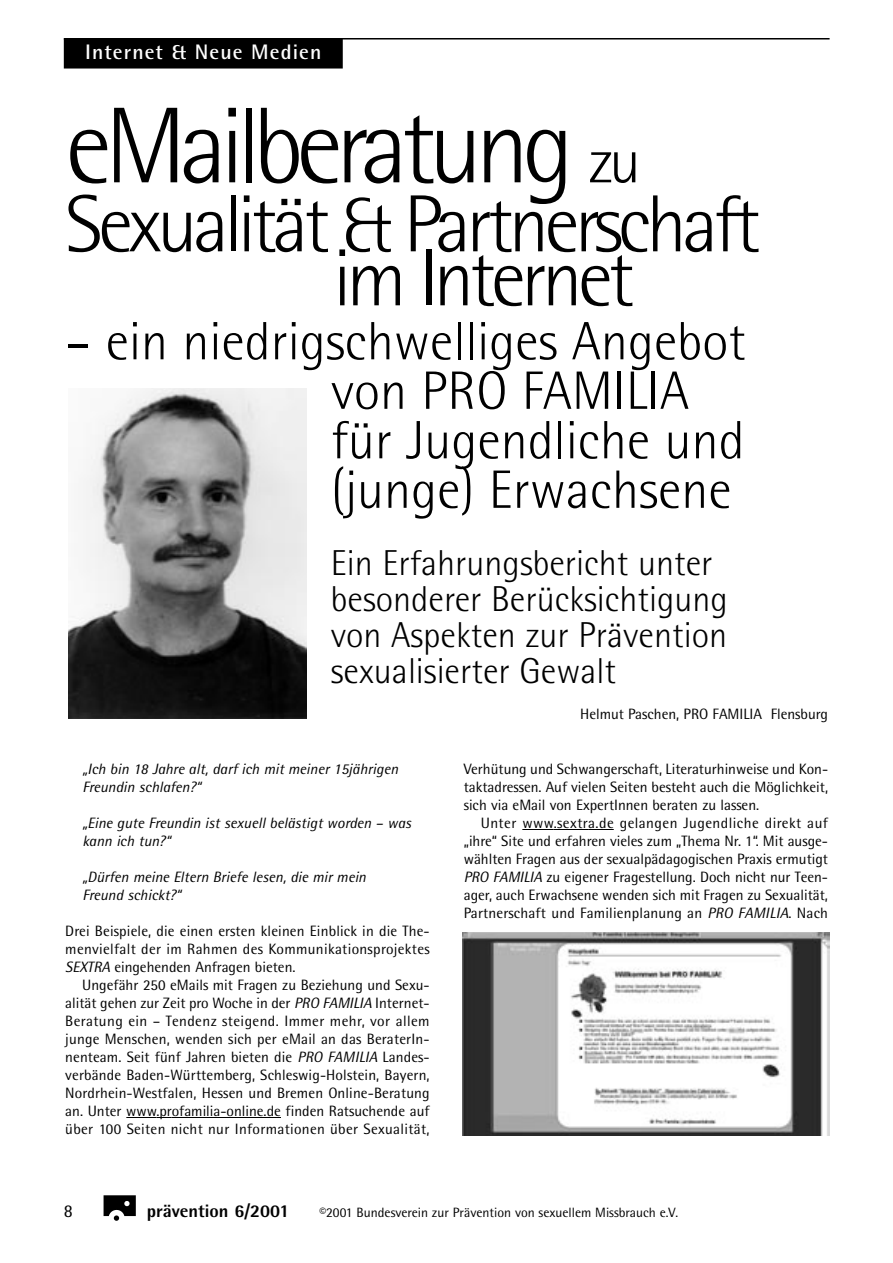
<style>
.page{position:relative;width:893px;height:1263px;background:#fff}
.page>*{position:absolute;margin:0;border:0;box-sizing:border-box;transform-origin:0 0}
.t1{font:300 108px "Rotis Semi Sans";letter-spacing:-.07em;color:#000}
.t2{font:300 81px "Rotis Semi Sans";letter-spacing:-.06em;color:#000}
.t3{font:300 54px/49.5px "Rotis Semi Sans";color:#000}
.t4{font:300 36px/36px "Rotis Semi Sans";color:#000}
.t5{font:700 21px "Rotis Semi Sans";letter-spacing:.055em;color:#fff}
.t6{font:800 18px "Rotis Semi Sans";color:#000}
.t7{font:18px "Rotis Semi Sans";color:#000}
.t8{font:15px/18px "Rotis Semi Sans";color:#000;text-align:justify}
.t9{font:italic 15px/18px "Rotis Semi Sans";color:#000}
.t10{font:13.5px "Rotis Semi Sans";color:#000}
.s1{font-size:63px}
.s2{font-style:italic}
</style>
<div class="page">
<hr style="left:126px;top:1117px;width:30px;height:1px;background:#000">
<svg style="left:156px;top:1117px;width:16px;height:1px"></svg>
<hr style="left:172px;top:1117px;width:109px;height:1px;background:#000">
<hr style="left:522px;top:829px;width:31px;height:1px;background:#000">
<hr style="left:553px;top:829px;width:35px;height:1px;background:#000">
<svg style="left:588px;top:829px;width:25px;height:1px"></svg>
<hr style="left:64px;top:38px;width:765px;height:2px;background:#000">
<div style="left:64px;top:39px;width:279px;height:30px;background:#000"></div>
<svg style="left:104px;top:1195px;width:32px;height:26px"></svg>
<img style="left:68px;top:389px;width:239px;height:330px">
<img style="left:463px;top:932px;width:366px;height:204px">
<h3 class="t5" style="left:85px;top:44px;width:238px">Internet &amp; Neue Medien</h3>
<h1 class="t1" style="left:65px;top:108px;width:577px">eMailberatung <span class="s1">zu</span></h1>
<h2 class="t2" style="left:65px;top:195px;width:696px">Sexualität &amp; Partnerschaft</h2>
<h2 class="t2" style="left:333px;top:249px;width:302px">im Internet</h2>
<h3 class="t3" style="left:331px;top:322px;width:416px;text-indent:-265px">– ein niedrigschwelliges Angebot von PRO FAMILIA für Jugendliche und (junge) Erwachsene</h3>
<h3 class="t4" style="left:331px;top:549px;width:398px">Ein Erfahrungsbericht unter besonderer Berücksichtigung von Aspekten zur Prävention sexualisierter Gewalt</h3>
<p class="t8" style="left:580px;top:707px;width:249px">Helmut Paschen, PRO FAMILIA Flensburg</p>
<p class="t9" style="left:82px;top:761px;width:317px">„Ich bin 18 Jahre alt, darf ich mit meiner 15jährigen<br>Freundin schlafen?“</p>
<p class="t9" style="left:82px;top:815px;width:330px">„Eine gute Freundin ist sexuell belästigt worden – was kann ich tun?“</p>
<p class="t9" style="left:82px;top:869px;width:285px">„Dürfen meine Eltern Briefe lesen, die mir mein<br>Freund schickt?“</p>
<p class="t8" style="left:65px;top:923px;width:366px">Drei Beispiele, die einen ersten kleinen Einblick in die The&shy;menvielfalt der im Rahmen des Kommunikationsprojektes <span class="s2">SEXTRA</span> eingehenden Anfragen bieten.</p>
<p class="t8" style="left:65px;top:977px;width:366px;text-indent:17px">Ungefähr 250 eMails mit Fragen zu Beziehung und Sexu&shy;alität gehen zur Zeit pro Woche in der <span class="s2">PRO FAMILIA</span> Internet-Beratung ein – Tendenz steigend. Immer mehr, vor allem junge Menschen, wenden sich per eMail an das BeraterIn&shy;nenteam. Seit fünf Jahren bieten die <span class="s2">PRO FAMILIA</span> Landes&shy;verbände Baden-Württemberg, Schleswig-Holstein, Bayern, Nordrhein-Westfalen, Hessen und Bremen Online-Beratung an. Unter www.profamilia-online.de finden Ratsuchende auf über 100 Seiten nicht nur Informationen über Sexualität,</p>
<p class="t8" style="left:463px;top:761px;width:366px">Verhütung und Schwangerschaft, Literaturhinweise und Kon&shy;taktadressen. Auf vielen Seiten besteht auch die Möglichkeit, sich via eMail von ExpertInnen beraten zu lassen.</p>
<p class="t8" style="left:463px;top:815px;width:366px;text-indent:17px">Unter www.sextra.de gelangen Jugendliche direkt auf „ihre“ Site und erfahren vieles zum „Thema Nr. 1“. Mit ausge&shy;wählten Fragen aus der sexualpädagogischen Praxis ermutigt <span class="s2">PRO FAMILIA</span> zu eigener Fragestellung. Doch nicht nur Teen&shy;ager, auch Erwachsene wenden sich mit Fragen zu Sexualität, Partnerschaft und Familienplanung an <span class="s2">PRO FAMILIA</span>. Nach</p>
<p class="t7" style="left:64px;top:1204px;width:11px">8</p>
<p class="t6" style="left:147px;top:1205px;width:144px">prävention 6/2001</p>
<p class="t10" style="left:319px;top:1208px;width:360px">©2001 Bundesverein zur Prävention von sexuellem Missbrauch e.V.</p>
</div>
